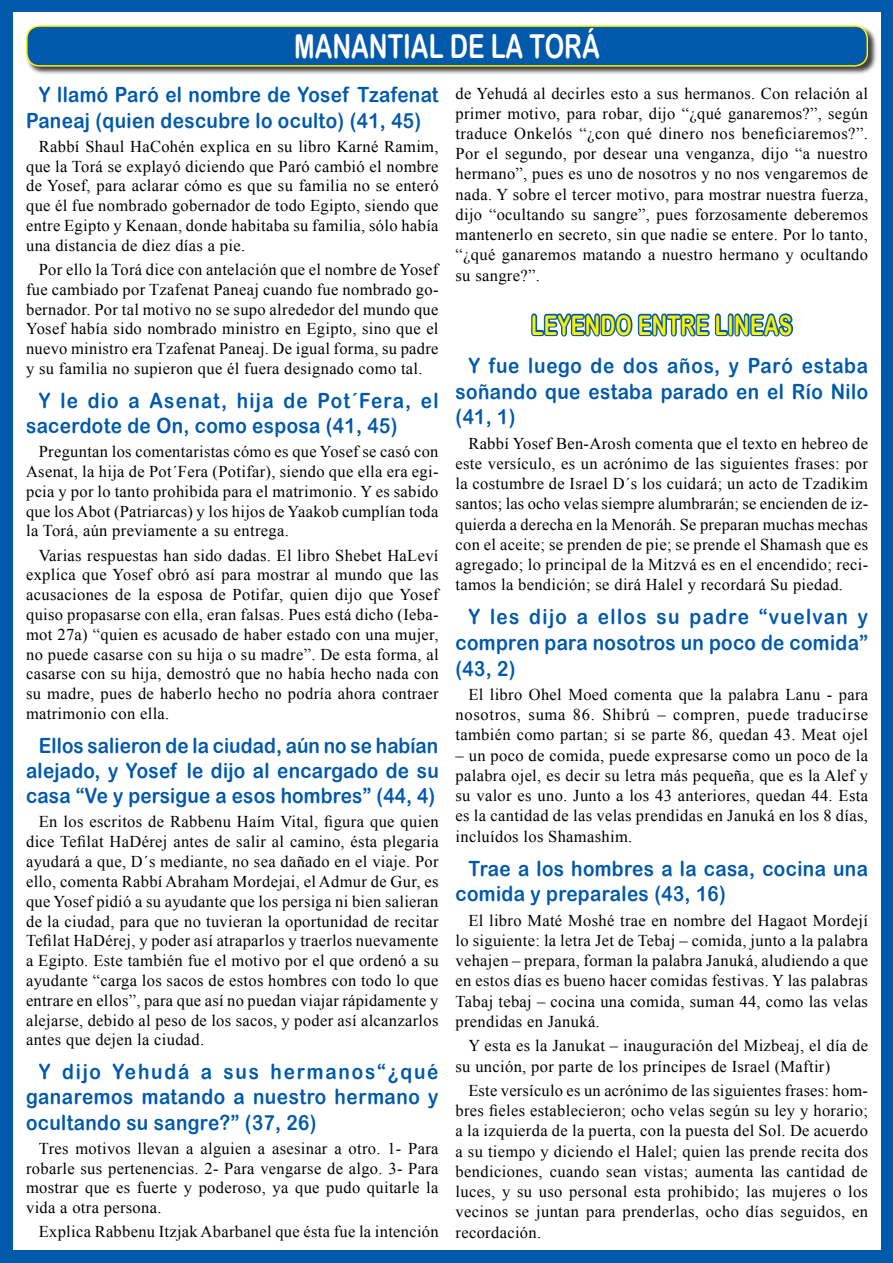
<style>
.page{position:relative;width:893px;height:1263px;background:#0059aa}
.page>*{position:absolute;margin:0;border:0;box-sizing:border-box;transform-origin:0 0}
.t1{font:33px "Arial Rounded MT Bold";color:#fff;scale:.75 1}
.t2{font:27px "Arial Rounded MT Bold";letter-spacing:.02em;color:#fff200;scale:.75 1}
.t3{font:21px/25.2px "Arial Rounded MT Bold";letter-spacing:.02em;color:#0059aa;scale:.9 1}
.t4{font:16.5px/19.8px "Times New Roman";letter-spacing:.02em;color:#000;text-align:justify}
</style>
<div class="page">
<div style="left:13px;top:13px;width:867px;height:1237px;background:#fff"></div>
<div style="left:26px;top:25px;width:857px;height:57px;background:#000;opacity:.75"></div>
<div style="left:27px;top:26px;width:840px;height:40px;background:#0059aa;border-radius:13px"></div>
<div style="left:26px;top:25px;width:842px;height:42px;border:2px solid #fff200;border-radius:13px"></div>
<svg style="left:531px;top:313px;width:263px;height:24px"></svg>
<h1 class="t1" style="left:294px;top:27px;width:409px">Manantial de la Torá</h1>
<p class="t3" style="left:26px;top:82px;width:460px;text-indent:13px">Y llamó Paró el nombre de Yosef Tzafenat<br>Paneaj (quien descubre lo oculto) (41, 45)</p>
<p class="t4" style="left:26px;top:136px;width:414px;text-indent:13px">Rabbí Shaul HaCohén explica en su libro Karné Ramim, que la Torá se explayó diciendo que Paró cambió el nombre de Yosef, para aclarar cómo es que su familia no se enteró que él fue nombrado gobernador de todo Egipto, siendo que entre Egipto y Kenaan, donde habitaba su familia, sólo había una distancia de diez días a pie.</p>
<p class="t4" style="left:26px;top:259px;width:414px;text-indent:13px">Por ello la Torá dice con antelación que el nombre de Yosef fue cambiado por Tzafenat Paneaj cuando fue nombrado go&shy;bernador. Por tal motivo no se supo alrededor del mundo que Yosef había sido nombrado ministro en Egipto, sino que el nuevo ministro era Tzafenat Paneaj. De igual forma, su padre y su familia no supieron que él fuera designado como tal.</p>
<p class="t3" style="left:26px;top:387px;width:460px;text-indent:13px">Y le dio a Asenat, hija de Pot´Fera, el sacerdote de On, como esposa (41, 45)</p>
<p class="t4" style="left:26px;top:441px;width:414px;text-indent:13px">Preguntan los comentaristas cómo es que Yosef se casó con Asenat, la hija de Pot´Fera (Potifar), siendo que ella era egi&shy;pcia y por lo tanto prohibida para el matrimonio. Y es sabido que los Abot (Patriarcas) y los hijos de Yaakob cumplían toda la Torá, aún previamente a su entrega.</p>
<p class="t4" style="left:26px;top:545px;width:414px;text-indent:13px">Varias respuestas han sido dadas. El libro Shebet HaLeví explica que Yosef obró así para mostrar al mundo que las acusaciones de la esposa de Potifar, quien dijo que Yosef quiso propasarse con ella, eran falsas. Pues está dicho (Ieba&shy;mot 27a) “quien es acusado de haber estado con una mujer, no puede casarse con su hija o su madre”. De esta forma, al casarse con su hija, demostró que no había hecho nada con su madre, pues de haberlo hecho no podría ahora contraer matrimonio con ella.</p>
<p class="t3" style="left:26px;top:732px;width:460px;text-align:center">Ellos salieron de la ciudad, aún no se habían alejado, y Yosef le dijo al encargado de su casa “Ve y persigue a esos hombres” (44, 4)</p>
<p class="t4" style="left:26px;top:812px;width:414px;text-indent:13px">En los escritos de Rabbenu Haím Vital, figura que quien dice Tefilat HaDérej antes de salir al camino, ésta plegaria ayudará a que, D´s mediante, no sea dañado en el viaje. Por ello, comenta Rabbí Abraham Mordejai, el Admur de Gur, es que Yosef pidió a su ayudante que los persiga ni bien salieran de la ciudad, para que no tuvieran la oportunidad de recitar Tefilat HaDérej, y poder así atraparlos y traerlos nuevamente a Egipto. Este también fue el motivo por el que ordenó a su ayudante “carga los sacos de estos hombres con todo lo que entrare en ellos”, para que así no puedan viajar rápidamente y alejarse, debido al peso de los sacos, y poder así alcanzarlos antes que dejen la ciudad.</p>
<p class="t3" style="left:26px;top:1059px;width:460px;text-align:justify;text-indent:13px">Y dijo Yehudá a sus hermanos“¿qué ganaremos matando a nuestro hermano y ocultando su sangre?” (37, 26)</p>
<p class="t4" style="left:26px;top:1138px;width:414px;text-indent:13px">Tres motivos llevan a alguien a asesinar a otro. 1- Para robarle sus pertenencias. 2- Para vengarse de algo. 3- Para mostrar que es fuerte y poderoso, ya que pudo quitarle la vida a otra persona.</p>
<p class="t4" style="left:39px;top:1221px;width:401px">Explica Rabbenu Itzjak Abarbanel que ésta fue la intención</p>
<p class="t4" style="left:456px;top:83px;width:414px;line-height:20.2px">de Yehudá al decirles esto a sus hermanos. Con relación al primer motivo, para robar, dijo “¿qué ganaremos?”, según traduce Onkelós “¿con qué dinero nos beneficiaremos?”.<br>Por el segundo, por desear una venganza, dijo “a nuestro hermano”, pues es uno de nosotros y no nos vengaremos de nada. Y sobre el tercer motivo, para mostrar nuestra fuerza, dijo “ocultando su sangre”, pues forzosamente deberemos mantenerlo en secreto, sin que nadie se entere. Por lo tanto, “¿qué ganaremos matando a nuestro hermano y ocultando su sangre?”.</p>
<h2 class="t2" style="left:531px;top:309px;width:262px">LEYEN DO ENTRELINE</h2>
<h2 class="t2" style="left:764px;top:309px;width:39px">AS</h2>
<p class="t3" style="left:456px;top:352px;width:460px;line-height:25.7px;text-align:justify;text-indent:13px">Y fue luego de dos años, y Paró estaba soñando que estaba parado en el Río N ilo (41, 1)</p>
<p class="t4" style="left:456px;top:433px;width:414px;line-height:20.2px;text-indent:13px">Rabbí Yosef Ben-Arosh comenta que el texto en hebreo de este versículo, es un acrónimo de las siguientes frases: por la costumbre de Israel D´s los cuidará; un acto de Tzadikim santos; las ocho velas siempre alumbrarán; se encienden de iz&shy;quierda a derecha en la Menoráh. Se preparan muchas mechas con el aceite; se prenden de pie; se prende el Shamash que es agregado; lo principal de la Mitzvá es en el encendido; reci&shy;tamos la bendición; se dirá Halel y recordará Su piedad.</p>
<p class="t3" style="left:456px;top:604px;width:460px;line-height:25.7px;text-align:justify;text-indent:13px">Y les dijo a ellos su padre “vuelvan y compren para nosotros un poco de comida” (43, 2)</p>
<p class="t4" style="left:456px;top:684px;width:414px;line-height:20.2px;text-indent:13px">El libro Ohel Moed comenta que la palabra Lanu - para nosotros, suma 86. Shibrú – compren, puede traducirse también como partan; si se parte 86, quedan 43. Meat ojel</p>
<p class="t4" style="left:456px;top:745px;width:414px;line-height:20.2px">– un poco de comida, puede expresarse como un poco de la palabra ojel, es decir su letra más pequeña, que es la Alef y su valor es uno. Junto a los 43 anteriores, quedan 44. Esta es la cantidad de las velas prendidas en Januká en los 8 días, incluídos los Shamashim.</p>
<p class="t3" style="left:456px;top:855px;width:460px;line-height:25.7px;text-indent:13px">Trae a los hombres a la casa, cocina una comida y preparales (43, 16)</p>
<p class="t4" style="left:456px;top:910px;width:414px;line-height:20.2px;text-indent:13px">El libro Maté Moshé trae en nombre del Hagaot Mordejí lo siguiente: la letra Jet de Tebaj – comida, junto a la palabra vehajen – prepara, forman la palabra Januká, aludiendo a que en estos días es bueno hacer comidas festivas. Y las palabras Tabaj tebaj – cocina una comida, suman 44, como las velas prendidas en Januká.</p>
<p class="t4" style="left:456px;top:1035px;width:414px;line-height:20.2px;text-indent:13px">Y esta es la Janukat – inauguración del Mizbeaj, el día de su unción, por parte de los príncipes de Israel (Maftir)</p>
<p class="t4" style="left:456px;top:1080px;width:414px;line-height:20.2px;text-indent:13px">Este versículo es un acrónimo de las siguientes frases: hom&shy;bres fieles establecieron; ocho velas según su ley y horario; a la izquierda de la puerta, con la puesta del Sol. De acuerdo a su tiempo y diciendo el Halel; quien las prende recita dos bendiciones, cuando sean vistas; aumenta las cantidad de luces, y su uso personal esta prohibido; las mujeres o los vecinos se juntan para prenderlas, ocho días seguidos, en recordación.</p>
</div>
